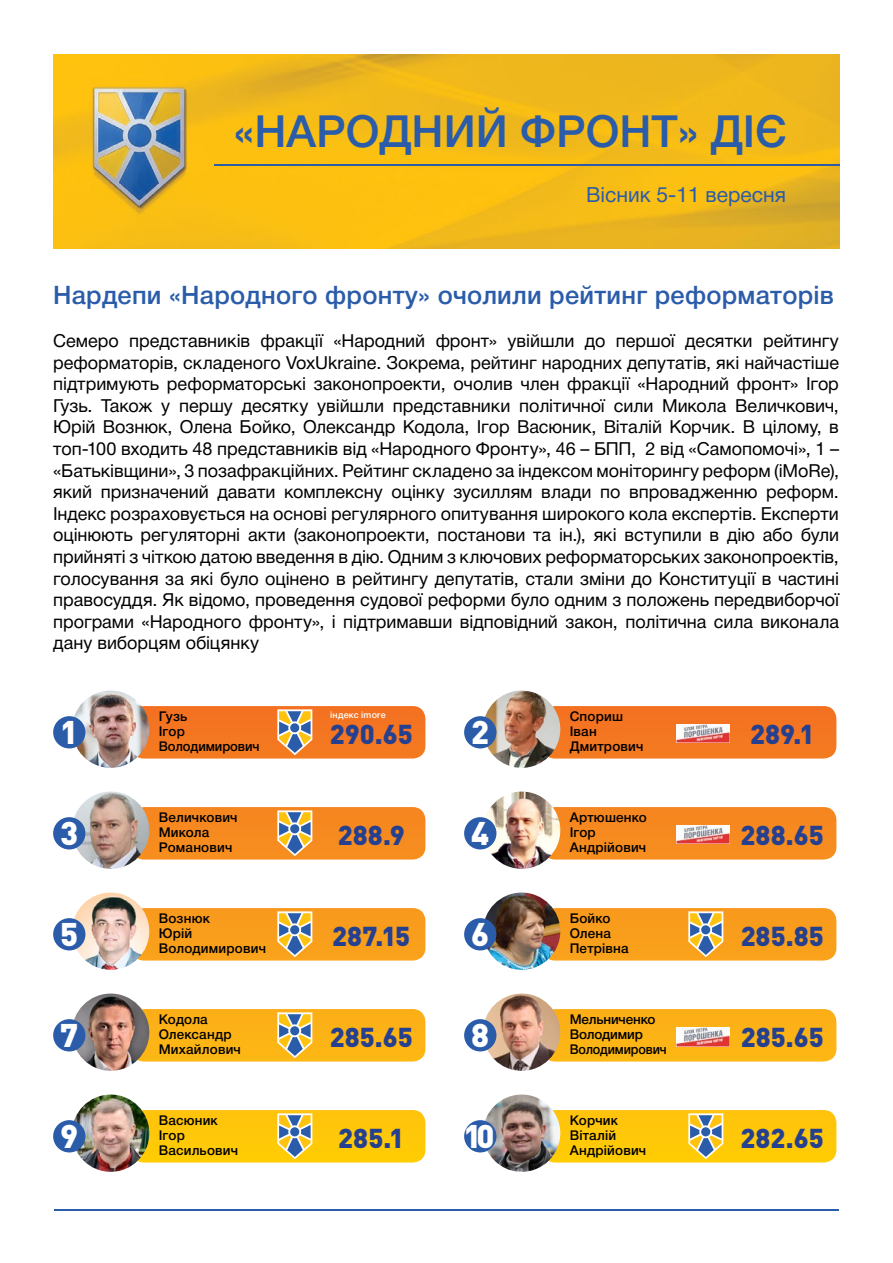
<style>
.page{position:relative;width:893px;height:1263px;background:#fff}
.page>*{position:absolute;margin:0;border:0;box-sizing:border-box;transform-origin:0 0}
.t1{font:44.4px "Helvetica 6 Medium";letter-spacing:.12em;color:#2a5caa}
.t2{font:900 32.4px "DIN Pro";color:#fff}
.t3{font:900 27px "DIN Pro";color:#25408f}
.t4{font:25.5px "Helvetica 6 Medium";letter-spacing:.01em;color:#2a5caa}
.t5{font:21px "Helvetica 5 Normal";color:#2a5caa}
.t6{font:18px/21.6px "Helvetica 5 Normal";letter-spacing:-.005em;color:#000;text-align:justify}
.t7{font:13.5px/15px "Helvetica 6 Medium";letter-spacing:.01em;color:#000}
.t8{font:13.5px/15px "Helvetica 6 Medium";letter-spacing:-.015em;color:#000}
.t9{font:9px "Helvetica 6 Medium";letter-spacing:.025em;color:#fff}
</style>
<div class="page">
<svg style="left:132px;top:706px;width:704px;height:456px"></svg>
<img style="left:53px;top:54px;width:787px;height:195px">
<hr style="left:215px;top:165px;width:625px;height:1px;background:#2a5caa">
<hr style="left:54px;top:1209px;width:785px;height:1px;background:#2a5caa">
<img style="left:72px;top:690px;width:77px;height:78px;border-radius:39px">
<img style="left:483px;top:690px;width:77px;height:78px;border-radius:39px">
<img style="left:72px;top:791px;width:77px;height:78px;border-radius:39px">
<img style="left:483px;top:791px;width:77px;height:78px;border-radius:39px">
<img style="left:72px;top:892px;width:77px;height:78px;border-radius:39px">
<img style="left:483px;top:892px;width:77px;height:78px;border-radius:39px">
<img style="left:72px;top:993px;width:77px;height:78px;border-radius:39px">
<img style="left:483px;top:993px;width:77px;height:78px;border-radius:39px">
<img style="left:72px;top:1094px;width:77px;height:78px;border-radius:39px">
<img style="left:483px;top:1094px;width:77px;height:78px;border-radius:39px">
<div style="left:53px;top:716px;width:32px;height:32px;background:#2a5caa;border-radius:50%"></div>
<div style="left:464px;top:716px;width:32px;height:32px;background:#2a5caa;border-radius:50%"></div>
<div style="left:53px;top:817px;width:32px;height:32px;background:#2a5caa;border-radius:50%"></div>
<div style="left:464px;top:817px;width:32px;height:32px;background:#2a5caa;border-radius:50%"></div>
<div style="left:53px;top:918px;width:32px;height:32px;background:#2a5caa;border-radius:50%"></div>
<div style="left:464px;top:918px;width:32px;height:32px;background:#2a5caa;border-radius:50%"></div>
<div style="left:53px;top:1019px;width:32px;height:32px;background:#2a5caa;border-radius:50%"></div>
<div style="left:464px;top:1019px;width:32px;height:32px;background:#2a5caa;border-radius:50%"></div>
<div style="left:53px;top:1120px;width:32px;height:32px;background:#2a5caa;border-radius:50%"></div>
<div style="left:464px;top:1120px;width:32px;height:32px;background:#2a5caa;border-radius:50%"></div>
<svg style="left:277px;top:709px;width:35px;height:46px"></svg>
<svg style="left:277px;top:810px;width:35px;height:46px"></svg>
<svg style="left:277px;top:911px;width:35px;height:46px"></svg>
<svg style="left:688px;top:911px;width:35px;height:46px"></svg>
<svg style="left:277px;top:1012px;width:35px;height:46px"></svg>
<svg style="left:277px;top:1113px;width:35px;height:46px"></svg>
<svg style="left:688px;top:1113px;width:35px;height:46px"></svg>
<img style="left:676px;top:825px;width:54px;height:19px">
<img style="left:676px;top:1028px;width:54px;height:18px">
<img style="left:676px;top:724px;width:54px;height:19px">
<h1 class="t1" style="left:234px;top:107px;width:555px">«Народний фронт» діє</h1>
<p class="t5" style="left:586px;top:184px;width:201px">Вісник 5-11 вересня</p>
<h3 class="t4" style="left:53px;top:281px;width:782px">Нардепи «Народного фронту» очолили рейтинг реформаторів</h3>
<p class="t6" style="left:53px;top:330px;width:787px">Семеро представників фракції «Народний фронт» увійшли до першої десятки рейтингу реформаторів, складеного VoxUkraine. Зокрема, рейтинг народних депутатів, які найчастіше підтримують реформаторські законопроекти, очолив член фракції «Народний фронт» Ігор Гузь. Також у першу десятку увійшли представники політичної сили Микола Величкович, Юрій Вознюк, Олена Бойко, Олександр Кодола, Ігор Васюник, Віталій Корчик. В цілому, в топ-100 входить 48 представників від «Народного Фронту», 46 – БПП, 2 від «Самопомочі», 1 – «Батьківщини», 3 позафракційних. Рейтинг складено за індексом моніторингу реформ (iMoRe), який призначений давати комплексну оцінку зусиллям влади по впровадженню реформ.<br>Індекс розраховується на основі регулярного опитування широкого кола експертів. Експерти оцінюють регуляторні акти (законопроекти, постанови та ін.), які вступили в дію або були прийняті з чіткою датою введення в дію. Одним з ключових реформаторських законопроектів, голосування за які було оцінено в рейтингу депутатів, стали зміни до Конституції в частині правосуддя. Як відомо, проведення судової реформи було одним з положень передвиборчої програми «Народного фронту», і підтримавши відповідний закон, політична сила виконала дану виборцям обіцянку</p>
<p class="t7" style="left:159px;top:709px;width:102px">Гузь<br>Ігор<br>Володимирович</p>
<p class="t7" style="left:570px;top:709px;width:75px">Спориш<br>Іван<br>Дмитрович</p>
<p class="t9" style="left:330px;top:710px;width:57px">індекс imore</p>
<h3 class="t3" style="left:330px;top:716px;width:84px">290.65</h3>
<h3 class="t3" style="left:750px;top:716px;width:66px">289.1</h3>
<h2 class="t2" style="left:60px;top:710px;width:20px">1</h2>
<h2 class="t2" style="left:471px;top:710px;width:20px">2</h2>
<p class="t7" style="left:159px;top:810px;width:80px">Величкович<br>Микола<br>Романович</p>
<p class="t7" style="left:570px;top:810px;width:79px">Артюшенко<br>Ігор<br>Андрійович</p>
<h2 class="t2" style="left:60px;top:811px;width:20px">3</h2>
<h2 class="t2" style="left:471px;top:811px;width:20px">4</h2>
<h3 class="t3" style="left:338px;top:817px;width:68px">288.9</h3>
<h3 class="t3" style="left:741px;top:817px;width:85px">288.65</h3>
<p class="t7" style="left:159px;top:911px;width:109px">Вознюк<br>Юрій<br>Володимирович</p>
<p class="t7" style="left:570px;top:911px;width:60px">Бойко<br>Олена<br>Петрівна</p>
<h2 class="t2" style="left:60px;top:912px;width:20px">5</h2>
<h2 class="t2" style="left:471px;top:912px;width:20px">6</h2>
<h3 class="t3" style="left:332px;top:918px;width:79px">287.15</h3>
<h3 class="t3" style="left:741px;top:918px;width:85px">285.85</h3>
<p class="t7" style="left:159px;top:1012px;width:84px">Кодола<br>Олександр<br>Михайлович</p>
<p class="t8" style="left:570px;top:1012px;width:98px">Мельниченко<br>Володимир<br>Володимирович</p>
<h2 class="t2" style="left:60px;top:1013px;width:20px">7</h2>
<h2 class="t2" style="left:471px;top:1013px;width:20px">8</h2>
<h3 class="t3" style="left:330px;top:1019px;width:85px">285.65</h3>
<h3 class="t3" style="left:741px;top:1019px;width:85px">285.65</h3>
<p class="t7" style="left:159px;top:1113px;width:81px">Васюник<br>Ігор<br>Васильович</p>
<p class="t7" style="left:570px;top:1113px;width:78px">Корчик<br>Віталій<br>Андрійович</p>
<h2 class="t2" style="left:60px;top:1114px;width:20px">9</h2>
<h2 class="t2" style="left:464px;top:1114px;width:32px">10</h2>
<h3 class="t3" style="left:338px;top:1120px;width:67px">285.1</h3>
<h3 class="t3" style="left:741px;top:1120px;width:85px">282.65</h3>
</div>
